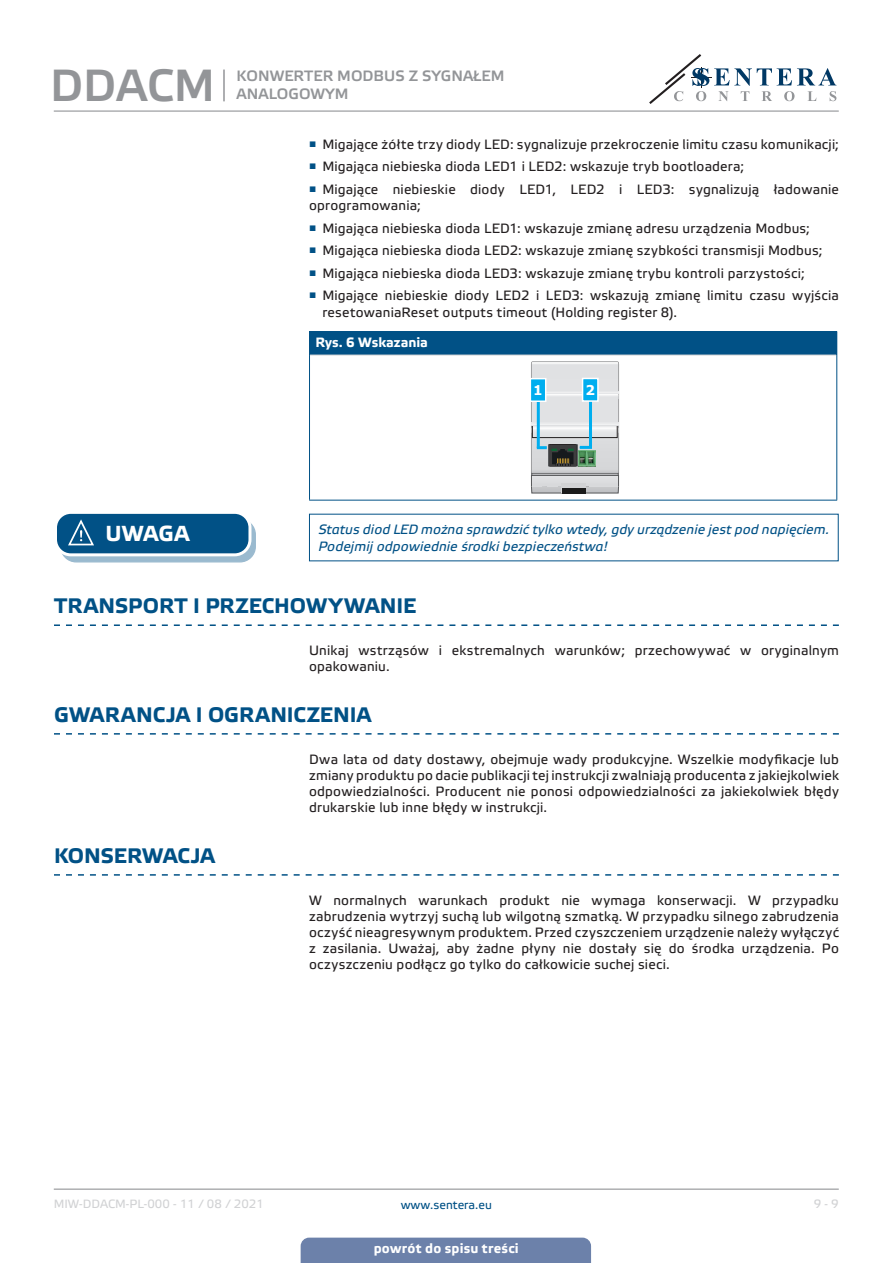
<style>
.page{position:relative;width:893px;height:1263px;background:#fff}
.page>*{position:absolute;margin:0;border:0;box-sizing:border-box;transform-origin:0 0}
.t1{font:45px "Etelka Medium Pro";color:#939598}
.t2{font:700 21.75px "Etelka Text Pro";letter-spacing:.005em;color:#fff}
.t3{font:700 21px "Etelka Text Pro";color:#015186}
.t4{font:15px/18px "Etelka Medium Pro";color:#939598}
.body{font:13.5px/16.2px "Etelka Text Pro";letter-spacing:.015em;color:#231f20}
.attention{font:italic 13.5px/16.2px "Etelka Text Pro";letter-spacing:.01em;color:#015186}
.head-table{font:700 13.5px "Etelka Text Pro";letter-spacing:.01em;color:#fff}
.t5{font:700 13.5px "Verdana";color:#fff}
.t6{font:12px "Etelka Text Pro";color:#d1d2d4}
.t7{font:12px "Etelka Text Pro";color:#015186}
</style>
<div class="page">
<hr style="left:54px;top:111px;width:785px;height:1px;background:#939598">
<hr style="left:54px;top:1188px;width:785px;height:2px;background:#939598">
<svg style="left:649px;top:54px;width:187px;height:50px"></svg>
<div style="left:301px;top:1237px;width:290px;height:26px;background:#6c81aa"></div>
<hr style="left:223px;top:70px;width:2px;height:31px;background:#939598">
<div style="left:309px;top:332px;width:528px;height:23px;background:#015186"></div>
<hr style="left:310px;top:355px;width:526px;height:1px;background:#d1d2d4">
<hr style="left:309px;top:331px;width:528px;height:1px;background:#015186">
<hr style="left:309px;top:355px;width:1px;height:145px;background:#015186">
<hr style="left:836px;top:355px;width:1px;height:145px;background:#015186">
<hr style="left:309px;top:500px;width:528px;height:1px;background:#015186">
<svg style="left:531px;top:362px;width:88px;height:131px;background:#b7c8ce"></svg>
<svg style="left:61px;top:519px;width:194px;height:43px"></svg>
<div style="left:60px;top:519px;width:196px;height:43px;border:1px solid #015186;border-radius:15px"></div>
<div style="left:56px;top:512px;width:194px;height:43px;background:#015186;border-radius:15px"></div>
<div style="left:54px;top:511px;width:197px;height:45px;border:3px solid #fff;border-radius:15px"></div>
<svg style="left:67px;top:519px;width:38px;height:37px"></svg>
<svg style="left:54px;top:624px;width:785px;height:2px"></svg>
<svg style="left:54px;top:733px;width:785px;height:2px"></svg>
<svg style="left:54px;top:874px;width:785px;height:2px"></svg>
<h1 class="t1" style="left:50px;top:61px;width:166px">DDACM</h1>
<p class="t4" style="left:237px;top:67px;width:269px">KONWERTER MODBUS Z SYGNAŁEM<br>ANALOGOWYM</p>
<p class="body" style="left:309px;top:137px;width:531px"><sup>■</sup> Migające żółte trzy diody LED: sygnalizuje przekroczenie limitu czasu komunikacji;</p>
<p class="body" style="left:309px;top:159px;width:437px"><sup>■</sup> Migająca niebieska dioda LED1 i LED2: wskazuje tryb bootloadera;</p>
<p class="body" style="left:309px;top:182px;width:531px"><sup>■</sup> Migające niebieskie diody LED1, LED2 i LED3: sygnalizują ładowanie oprogramowania;</p>
<p class="body" style="left:309px;top:221px;width:502px"><sup>■</sup> Migająca niebieska dioda LED1: wskazuje zmianę adresu urządzenia Modbus;</p>
<p class="body" style="left:309px;top:243px;width:515px"><sup>■</sup> Migająca niebieska dioda LED2: wskazuje zmianę szybkości transmisji Modbus;</p>
<p class="body" style="left:309px;top:266px;width:497px"><sup>■</sup> Migająca niebieska dioda LED3: wskazuje zmianę trybu kontroli parzystości;</p>
<p class="body" style="left:322px;top:289px;width:518px;text-indent:-13px"><sup>■</sup> Migające niebieskie diody LED2 i LED3: wskazują zmianę limitu czasu wyjścia resetowaniaReset outputs timeout (Holding register 8).</p>
<p class="head-table" style="left:315px;top:335px;width:114px">Rys. 6 Wskazania</p>
<p class="t5" style="left:533px;top:381px;width:11px">1</p>
<p class="t5" style="left:585px;top:380px;width:11px">2</p>
<p class="t2" style="left:105px;top:522px;width:86px">UWAGA</p>
<p class="attention" style="left:318px;top:522px;width:512px">Status diod LED można sprawdzić tylko wtedy, gdy urządzenie jest pod napięciem.<br>Podejmij odpowiednie środki bezpieczeństwa!</p>
<p class="t3" style="left:54px;top:594px;width:364px">TRANSPORT I PRZECHOWYWANIE</p>
<p class="body" style="left:309px;top:643px;width:531px">Unikaj wstrząsów i ekstremalnych warunków; przechowywać w oryginalnym opakowaniu.</p>
<p class="t3" style="left:54px;top:703px;width:319px">GWARANCJA I OGRANICZENIA</p>
<p class="body" style="left:309px;top:752px;width:531px;text-align:justify">Dwa lata od daty dostawy, obejmuje wady produkcyjne. Wszelkie modyfikacje lub zmiany produktu po dacie publikacji tej instrukcji zwalniają producenta z jakiejkolwiek odpowiedzialności. Producent nie ponosi odpowiedzialności za jakiekolwiek błędy drukarskie lub inne błędy w instrukcji.</p>
<p class="t3" style="left:54px;top:844px;width:163px">KONSERWACJA</p>
<p class="body" style="left:309px;top:893px;width:531px;text-align:justify">W normalnych warunkach produkt nie wymaga konserwacji. W przypadku zabrudzenia wytrzyj suchą lub wilgotną szmatką. W przypadku silnego zabrudzenia oczyść nieagresywnym produktem. Przed czyszczeniem urządzenie należy wyłączyć z zasilania. Uważaj, aby żadne płyny nie dostały się do środka urządzenia. Po oczyszczeniu podłącz go tylko do całkowicie suchej sieci.</p>
<p class="t6" style="left:54px;top:1197px;width:212px">MIW-DDACM-PL-000 - 11 / 08 / 2021</p>
<p class="t7" style="left:401px;top:1198px;width:93px">www.sentera.eu</p>
<p class="t6" style="left:814px;top:1197px;width:27px">9 - 9</p>
<p class="head-table" style="left:374px;top:1240px;width:147px">powrót do spisu treści</p>
</div>
